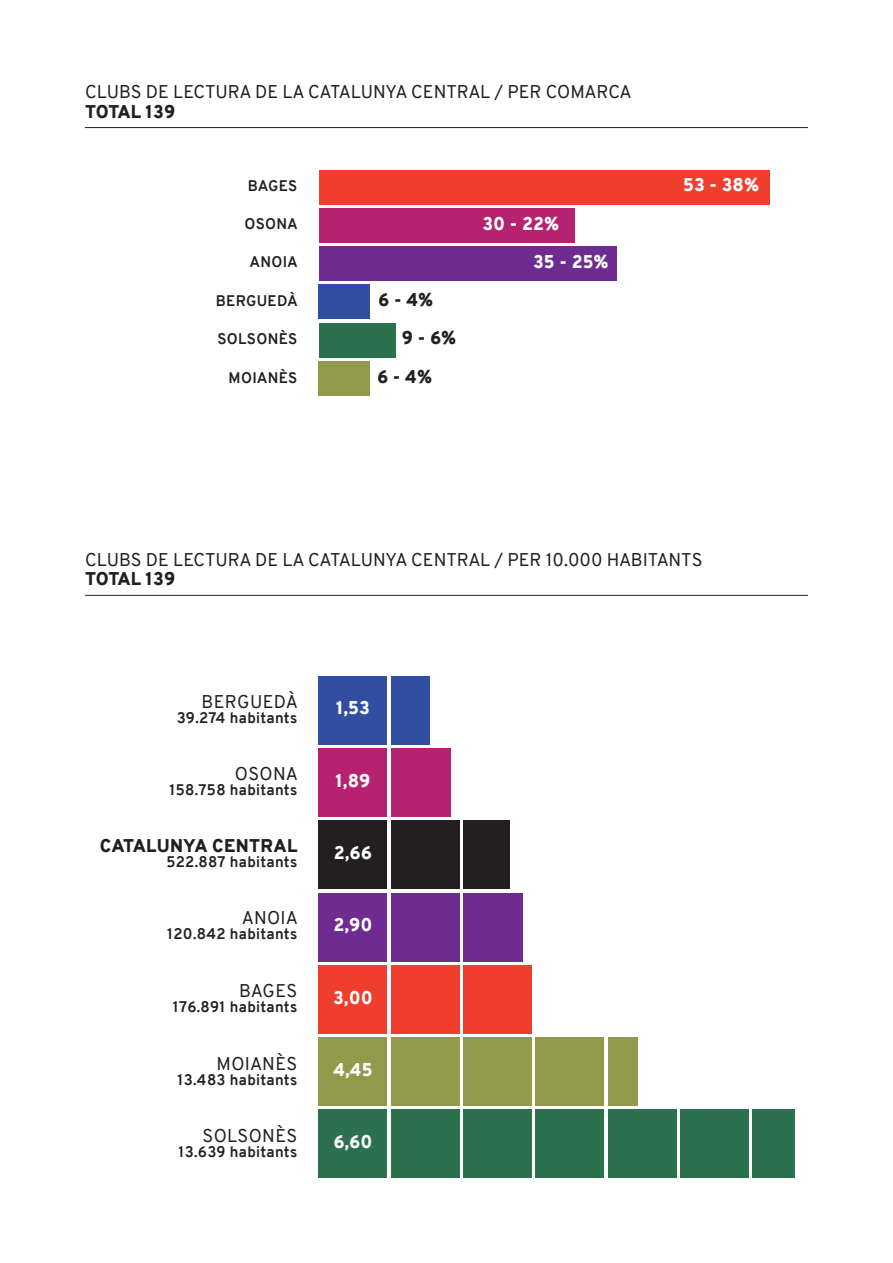
<style>
.page{position:relative;width:893px;height:1263px;background:#fff}
.page>*{position:absolute;margin:0;border:0;box-sizing:border-box;transform-origin:0 0}
.t1{font:18px "Overpass";color:#231f20}
.t2{font:900 18px/38.2px "Overpass";color:#fff}
.t3{font:900 18px "Overpass";color:#231f20}
.t4{font:18px "Overpass";letter-spacing:.02em;color:#231f20}
.t5{font:700 15px "Overpass";letter-spacing:.02em;color:#231f20}
</style>
<div class="page">
<div style="left:319px;top:676px;width:68px;height:68px;background:#324ea1"></div>
<div style="left:391px;top:676px;width:38px;height:68px;background:#324ea1"></div>
<div style="left:319px;top:1037px;width:68px;height:69px;background:#919a4a"></div>
<div style="left:391px;top:1037px;width:68px;height:69px;background:#919a4a"></div>
<div style="left:463px;top:1037px;width:68px;height:69px;background:#919a4a"></div>
<div style="left:536px;top:1037px;width:68px;height:69px;background:#919a4a"></div>
<div style="left:608px;top:1037px;width:30px;height:69px;background:#919a4a"></div>
<div style="left:319px;top:1110px;width:68px;height:68px;background:#2c714d"></div>
<div style="left:391px;top:1110px;width:68px;height:68px;background:#2c714d"></div>
<div style="left:463px;top:1110px;width:68px;height:68px;background:#2c714d"></div>
<div style="left:536px;top:1110px;width:68px;height:68px;background:#2c714d"></div>
<div style="left:608px;top:1110px;width:68px;height:68px;background:#2c714d"></div>
<div style="left:680px;top:1110px;width:68px;height:68px;background:#2c714d"></div>
<div style="left:753px;top:1110px;width:42px;height:68px;background:#2c714d"></div>
<div style="left:319px;top:965px;width:68px;height:68px;background:#ef3e2e"></div>
<div style="left:391px;top:965px;width:68px;height:68px;background:#ef3e2e"></div>
<div style="left:463px;top:965px;width:68px;height:68px;background:#ef3e2e"></div>
<div style="left:319px;top:748px;width:68px;height:68px;background:#b62270"></div>
<div style="left:391px;top:748px;width:60px;height:68px;background:#b62270"></div>
<div style="left:319px;top:893px;width:68px;height:68px;background:#6e2c91"></div>
<div style="left:391px;top:893px;width:68px;height:68px;background:#6e2c91"></div>
<div style="left:463px;top:893px;width:60px;height:68px;background:#6e2c91"></div>
<hr style="left:85px;top:127px;width:723px;height:1px;background:#231f20">
<hr style="left:85px;top:595px;width:723px;height:1px;background:#231f20">
<div style="left:319px;top:821px;width:68px;height:68px;background:#231f20"></div>
<div style="left:391px;top:821px;width:68px;height:68px;background:#231f20"></div>
<div style="left:463px;top:821px;width:47px;height:68px;background:#231f20"></div>
<div style="left:319px;top:170px;width:451px;height:34px;background:#ef3e2e"></div>
<div style="left:319px;top:208px;width:255px;height:34px;background:#b62270"></div>
<div style="left:319px;top:247px;width:298px;height:34px;background:#6e2c91"></div>
<div style="left:319px;top:285px;width:51px;height:34px;background:#324ea1"></div>
<div style="left:319px;top:361px;width:51px;height:34px;background:#919a4a"></div>
<div style="left:319px;top:323px;width:76px;height:34px;background:#2c714d"></div>
<p class="t1" style="left:85px;top:79px;width:548px">CLUBS DE LECTURA DE LA CATALUNYA CENTRAL / PER COMARCA</p>
<p class="t3" style="left:85px;top:98px;width:92px">TOTAL 139</p>
<p class="t5" style="left:248px;top:175px;width:51px">BAGES</p>
<p class="t5" style="left:244px;top:213px;width:55px">OSONA</p>
<p class="t5" style="left:250px;top:251px;width:50px">ANOIA</p>
<p class="t2" style="left:533px;top:204px;width:77px;text-indent:-51px">30 - 22%<br>35 - 25%</p>
<p class="t5" style="left:216px;top:290px;width:84px">BERGUEDÀ</p>
<p class="t3" style="left:378px;top:287px;width:57px">6 - 4%</p>
<p class="t5" style="left:217px;top:328px;width:81px">SOLSONÈS</p>
<p class="t3" style="left:402px;top:325px;width:56px">9 - 6%</p>
<p class="t5" style="left:229px;top:367px;width:70px">MOIANÈS</p>
<p class="t3" style="left:377px;top:364px;width:57px">6 - 4%</p>
<p class="t2" style="left:683px;top:166px;width:77px">53 - 38%</p>
<p class="t1" style="left:85px;top:547px;width:619px">CLUBS DE LECTURA DE LA CATALUNYA CENTRAL / PER 10.000 HABITANTS</p>
<p class="t3" style="left:85px;top:566px;width:92px">TOTAL 139</p>
<p class="t4" style="left:202px;top:689px;width:98px">BERGUEDÀ</p>
<p class="t5" style="left:177px;top:707px;width:122px">39.274 habitants</p>
<p class="t1" style="left:235px;top:761px;width:65px">OSONA</p>
<p class="t5" style="left:169px;top:779px;width:129px">158.758 habitants</p>
<p class="t3" style="left:100px;top:833px;width:199px">CATALUNYA CENTRAL</p>
<p class="t5" style="left:166px;top:851px;width:132px">522.887 habitants</p>
<p class="t1" style="left:242px;top:905px;width:58px">ANOIA</p>
<p class="t5" style="left:167px;top:923px;width:132px">120.842 habitants</p>
<p class="t1" style="left:239px;top:977px;width:60px">BAGES</p>
<p class="t5" style="left:173px;top:996px;width:126px">176.891 habitants</p>
<p class="t4" style="left:217px;top:1050px;width:82px">MOIANÈS</p>
<p class="t5" style="left:177px;top:1069px;width:121px">13.483 habitants</p>
<p class="t4" style="left:203px;top:1123px;width:96px">SOLSONÈS</p>
<p class="t5" style="left:178px;top:1141px;width:120px">13.639 habitants</p>
<p class="t2" style="left:336px;top:689px;width:35px">1,53</p>
<p class="t2" style="left:335px;top:761px;width:36px">1,89</p>
<p class="t2" style="left:334px;top:834px;width:40px">2,66</p>
<p class="t2" style="left:333px;top:906px;width:40px">2,90</p>
<p class="t2" style="left:333px;top:978px;width:41px">3,00</p>
<p class="t2" style="left:333px;top:1050px;width:41px">4,45</p>
<p class="t2" style="left:333px;top:1123px;width:41px">6,60</p>
</div>
